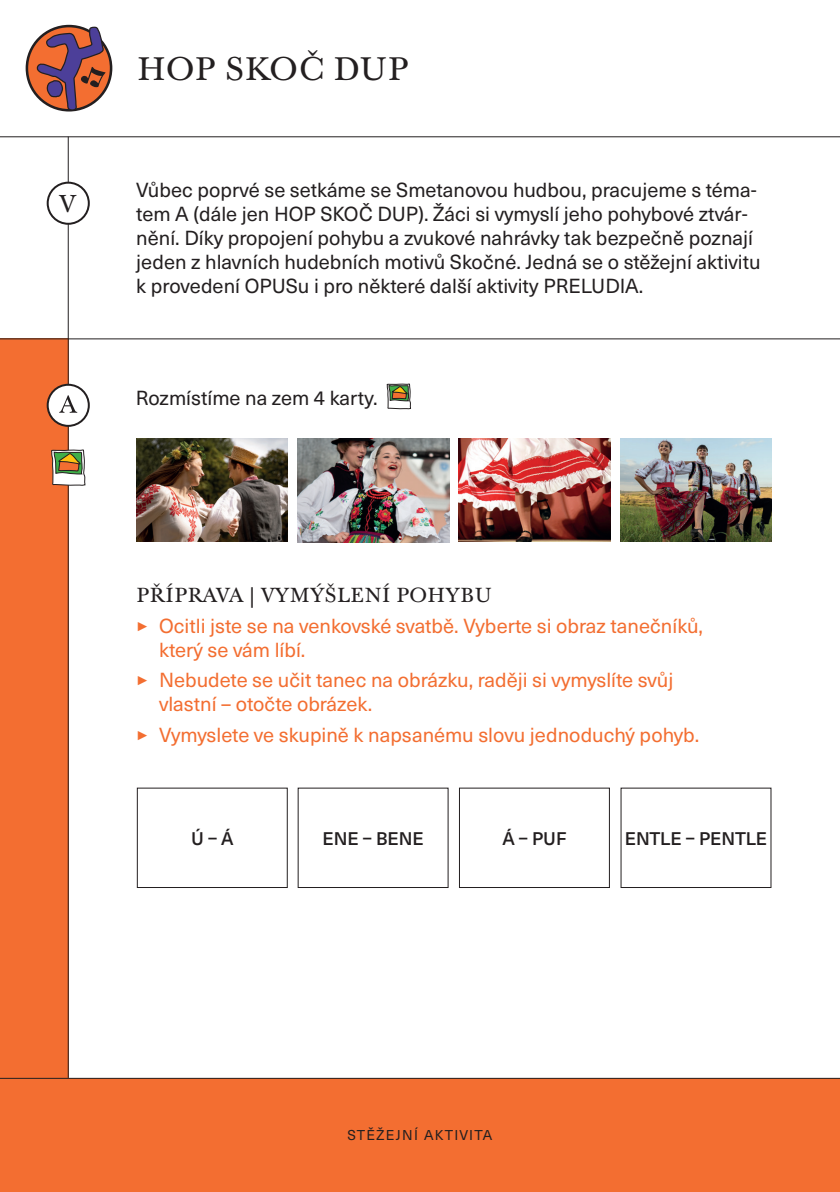
<style>
.page{position:relative;width:840px;height:1192px;background:#fff}
.page>*{position:absolute;margin:0;border:0;box-sizing:border-box;transform-origin:0 0}
.t1{font:32px "Baskerville 10 Pro";color:#231f20}
.t2{font:24px "Baskerville 10 Pro";color:#231f20}
.t3{font:20px/24px "Neue Haas Unica W1 G";color:#231f20}
.t4{font:20px/24px "Neue Haas Unica W1 G";color:#f36e31}
.t5{font:20px "Baskerville 10 Pro";color:#231f20}
.t6{font:500 18px "Neue Haas Unica W1 G";color:#231f20}
.t7{font:14px "Neue Haas Unica W1 G";letter-spacing:.08em;color:#231f20}
.s1{font-family:"Arial";font-size:13px}
</style>
<div class="page">
<div style="left:0;top:338px;width:69px;height:739px;background:#f36e31"></div>
<hr style="left:68px;top:137px;width:1px;height:940px;background:#231f20">
<hr style="left:0;top:136px;width:839px;height:1px;background:#231f20">
<hr style="left:0;top:338px;width:839px;height:1px;background:#231f20">
<div style="left:48px;top:183px;width:41px;height:41px;background:#fff;border-radius:50%"></div>
<div style="left:47px;top:182px;width:43px;height:43px;border:2px solid #231f20;border-radius:50%"></div>
<svg style="left:51px;top:435px;width:35px;height:59px"></svg>
<div style="left:0;top:1077px;width:839px;height:114px;background:#f36e31"></div>
<hr style="left:0;top:1077px;width:839px;height:1px;background:#231f20">
<svg style="left:27px;top:26px;width:84px;height:84px"></svg>
<div style="left:26px;top:25px;width:86px;height:86px;border:3px solid #231f20;border-radius:50%"></div>
<svg style="left:36px;top:26px;width:70px;height:86px;background:#a56460"></svg>
<img style="left:136px;top:439px;width:152px;height:102px">
<div style="left:137px;top:787px;width:151px;height:101px;border:1px solid #231f20"></div>
<div style="left:297px;top:787px;width:151px;height:101px;border:1px solid #231f20"></div>
<div style="left:459px;top:787px;width:150px;height:101px;border:1px solid #231f20"></div>
<div style="left:620px;top:787px;width:151px;height:101px;border:1px solid #231f20"></div>
<img style="left:297px;top:438px;width:152px;height:104px">
<img style="left:459px;top:439px;width:151px;height:103px">
<img style="left:620px;top:439px;width:151px;height:103px">
<div style="left:48px;top:385px;width:41px;height:41px;background:#fff;border-radius:50%"></div>
<div style="left:47px;top:384px;width:43px;height:43px;border:2px solid #231f20;border-radius:50%"></div>
<svg style="left:59px;top:395px;width:18px;height:18px"></svg>
<svg style="left:386px;top:384px;width:25px;height:25px"></svg>
<p class="t2" style="left:59px;top:189px;width:18px">V</p>
<h1 class="t1" style="left:137px;top:49px;width:273px">HOP SKOČ DUP</h1>
<p class="t3" style="left:136px;top:177px;width:626px">Vůbec poprvé se setkáme se Smetanovou hudbou, pracujeme s téma&shy;tem A (dále jen HOP SKOČ DUP). Žáci si vymyslí jeho pohybové ztvár&shy;nění. Díky propojení pohybu a zvukové nahrávky tak bezpečně poznají jeden z hlavních hudebních motivů Skočné. Jedná se o stěžejní aktivitu k provedení OPUSu i pro některé další aktivity PRELUDIA.</p>
<p class="t3" style="left:136px;top:384px;width:243px">Rozmístíme na zem 4 karty.</p>
<p class="t5" style="left:136px;top:582px;width:357px">PŘÍPRAVA | VYMÝŠLENÍ POHYBU</p>
<p class="t4" style="left:159px;top:612px;width:545px;text-indent:-23px"><span class="s1">►</span> Ocitli jste se na venkovské svatbě. Vyberte si obraz tanečníků, který se vám líbí.</p>
<p class="t4" style="left:159px;top:667px;width:516px;text-indent:-23px"><span class="s1">►</span> Nebudete se učit tanec na obrázku, raději si vymyslíte svůj vlastní – otočte obrázek.</p>
<p class="t4" style="left:136px;top:721px;width:564px"><span class="s1">►</span> Vymyslete ve skupině k napsanému slovu jednoduchý pohyb.</p>
<p class="t6" style="left:191px;top:824px;width:44px">Ú – Á</p>
<p class="t6" style="left:322px;top:824px;width:103px">ENE – BENE</p>
<p class="t6" style="left:502px;top:824px;width:66px">Á – PUF</p>
<p class="t6" style="left:624px;top:824px;width:144px">ENTLE – PENTLE</p>
<p class="t7" style="left:347px;top:1124px;width:146px">STĚŽEJNÍ AKTIVITA</p>
</div>
